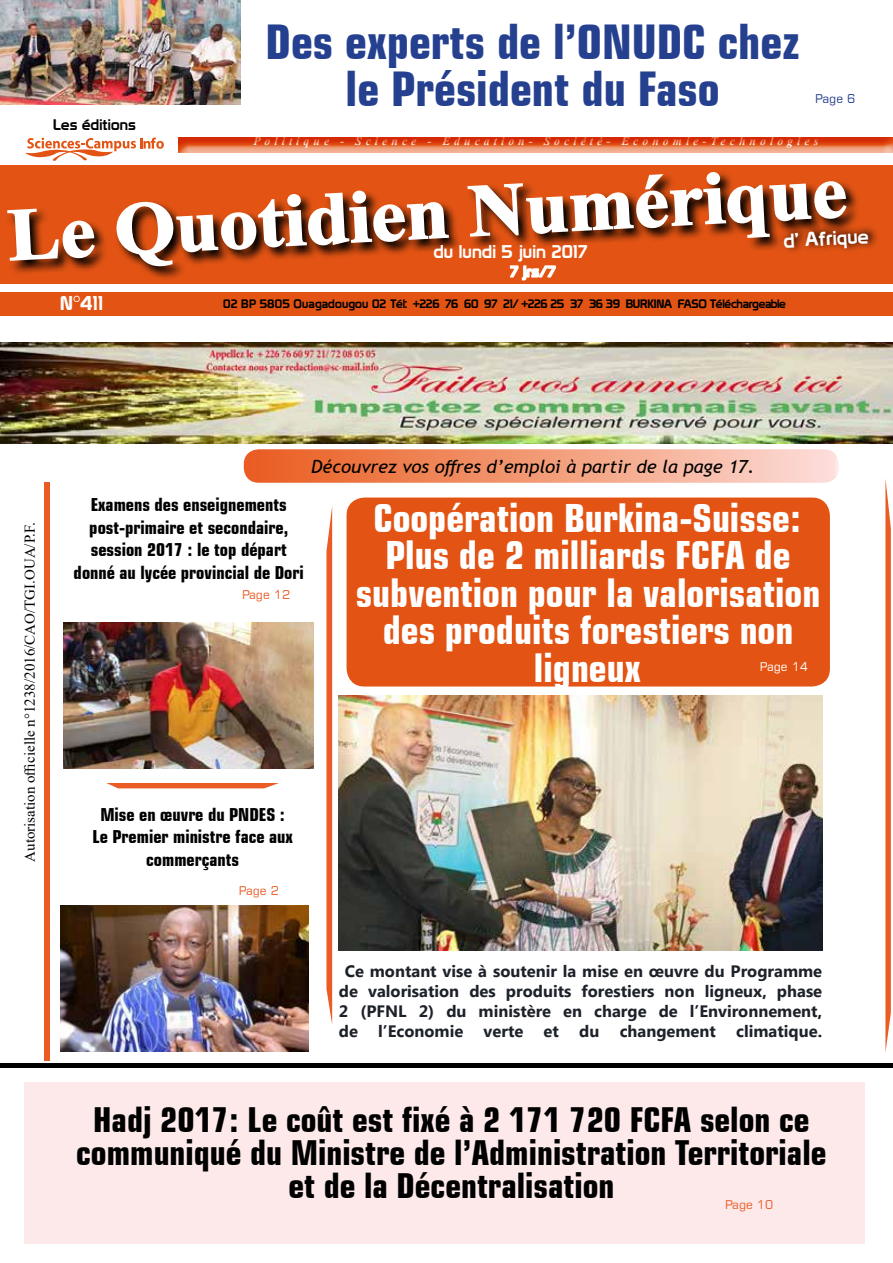
<style>
.page{position:relative;width:893px;height:1263px;background:#fff}
.page>*{position:absolute;margin:0;border:0;box-sizing:border-box;transform-origin:0 0}
.t1{font:700 73.8px "Times New Roman";color:#fff;scale:1.06 1}
.t2{font:700 condensed 48px/46.5px "Square 721 BT";color:#25408f;text-align:center}
.t3{font:700 condensed 39px/37.5px "Square 721 BT";color:#fff;text-align:center}
.t4{font:700 condensed 34.5px/33px "Square 721 BT";color:#000;text-align:center}
.t5{font:19.5px "Prototype";color:#fff}
.t6{font:700 condensed 18px/22.5px "Square 721 BT";color:#000;text-align:center}
.t7{font:italic 18px "Trebuchet MS";color:#000}
.t8{font:18px "Prototype";letter-spacing:.01em;color:#fff}
.t9{font:700 16.5px/19.8px "Myanmar Text";color:#1d2129;text-align:center}
.t10{font:15px "Times New Roman";color:#000}
.t11{font:15px "Prototype";letter-spacing:.01em;color:#000}
.t12{font:15px "Prototype";color:#fff}
.t13{font:12px "Prototype";letter-spacing:-.03em;color:#000}
.t14{font:12px "Square 721 BT";color:#ea5c24}
.t15{font:12px "Square 721 BT";color:#fff}
.t16{font:12px "Square 721 BT";color:#25408f}
.t17{font:italic 700 11.85px "Times New Roman";letter-spacing:.34em;color:#fff}
</style>
<div class="page">
<div style="left:25px;top:1082px;width:840px;height:161px;background:#fde9ea"></div>
<div style="left:1px;top:165px;width:892px;height:119px;background:#e35414"></div>
<div style="left:347px;top:497px;width:483px;height:189px;background:#e35414;border-radius:18px"></div>
<div style="left:178px;top:132px;width:715px;height:21px;background:#ea5c24;opacity:.75"></div>
<div style="left:45px;top:483px;width:5px;height:578px;background:#ea5c24"></div>
<svg style="left:885px;top:479px;width:6px;height:573px;background:#ed7749"></svg>
<svg style="left:326px;top:508px;width:6px;height:516px;background:#ed7445"></svg>
<svg style="left:106px;top:783px;width:173px;height:5px"></svg>
<svg style="left:244px;top:449px;width:595px;height:34px;background:#f39e7c"></svg>
<img style="left:339px;top:695px;width:483px;height:255px">
<img style="left:64px;top:623px;width:250px;height:146px">
<img style="left:61px;top:906px;width:247px;height:145px">
<img style="left:0;top:343px;width:893px;height:100px">
<svg style="left:860px;top:227px;width:17px;height:21px"></svg>
<svg style="left:96px;top:185px;width:764px;height:82px"></svg>
<svg style="left:7px;top:208px;width:89px;height:65px"></svg>
<svg style="left:116px;top:189px;width:334px;height:89px"></svg>
<svg style="left:466px;top:172px;width:382px;height:109px"></svg>
<div style="left:0;top:292px;width:893px;height:23px;background:#e35414"></div>
<svg style="left:25px;top:137px;width:139px;height:24px"></svg>
<img style="left:0;top:0;width:241px;height:104px">
<hr style="left:0;top:1063px;width:893px;height:4px;background:#000">
<p class="t11" style="left:53px;top:115px;width:84px">Les éditions</p>
<h2 class="t2" style="left:266px;top:18px;width:535px">Des experts de l’ONUDC chez le Président du Faso</h2>
<p class="t16" style="left:815px;top:91px;width:41px">Page 6</p>
<p class="t17" style="left:253px;top:133px;width:566px">Politique - Science - Education- Société- Economie-Technologies</p>
<h1 class="t1" style="left:5px;top:182px;width:794px;rotate:-3deg">Le Quotidien Numérique</h1>
<p class="t5" style="left:783px;top:229px;width:87px;rotate:-3deg">d’ Afrique</p>
<p class="t8" style="left:434px;top:241px;width:155px">du lundi 5 juin 2017</p>
<p class="t12" style="left:510px;top:263px;width:47px">7 jrs/7</p>
<p class="t5" style="left:60px;top:292px;width:44px">N°411</p>
<p class="t13" style="left:223px;top:297px;width:564px">02 BP 5805 Ouagadougou 02 Tél: +226 76 60 97 21/ +226 25 37 36 39 BURKINA FASO Téléchargeable</p>
<p class="t10" style="left:19px;top:862px;width:341px;rotate:-90deg">Autorisation officielle n°1238/2016/CAO/TGI.OUA/P.F.</p>
<p class="t7" style="left:311px;top:456px;width:445px">Découvrez vos offres d’emploi à partir de la page 17.</p>
<p class="t6" style="left:74px;top:493px;width:232px">Examens des enseignements post-primaire et secondaire, session 2017 : le top départ donné au lycée provincial de Dori</p>
<h3 class="t3" style="left:356px;top:499px;width:466px">Coopération Burkina-Suisse:<br>Plus de 2 milliards FCFA de subvention pour la valorisation des produits forestiers non ligneux</h3>
<p class="t14" style="left:242px;top:587px;width:50px">Page 12</p>
<p class="t15" style="left:760px;top:659px;width:50px">Page 14</p>
<p class="t6" style="left:92px;top:803px;width:202px">Mise en œuvre du PNDES :<br>Le Premier ministre face aux commerçants</p>
<p class="t14" style="left:239px;top:883px;width:41px">Page 2</p>
<p class="t9" style="left:339px;top:961px;width:485px">Ce montant vise à soutenir la mise en œuvre du Programme de valorisation des produits forestiers non ligneux, phase 2 (PFNL 2) du ministère en charge de l’Environnement, de l’Economie verte et du changement climatique.</p>
<h3 class="t4" style="left:76px;top:1103px;width:752px">Hadj 2017: Le coût est fixé à 2 171 720 FCFA selon ce communiqué du Ministre de l’Administration Territoriale et de la Décentralisation</h3>
<p class="t14" style="left:725px;top:1197px;width:50px">Page 10</p>
</div>
